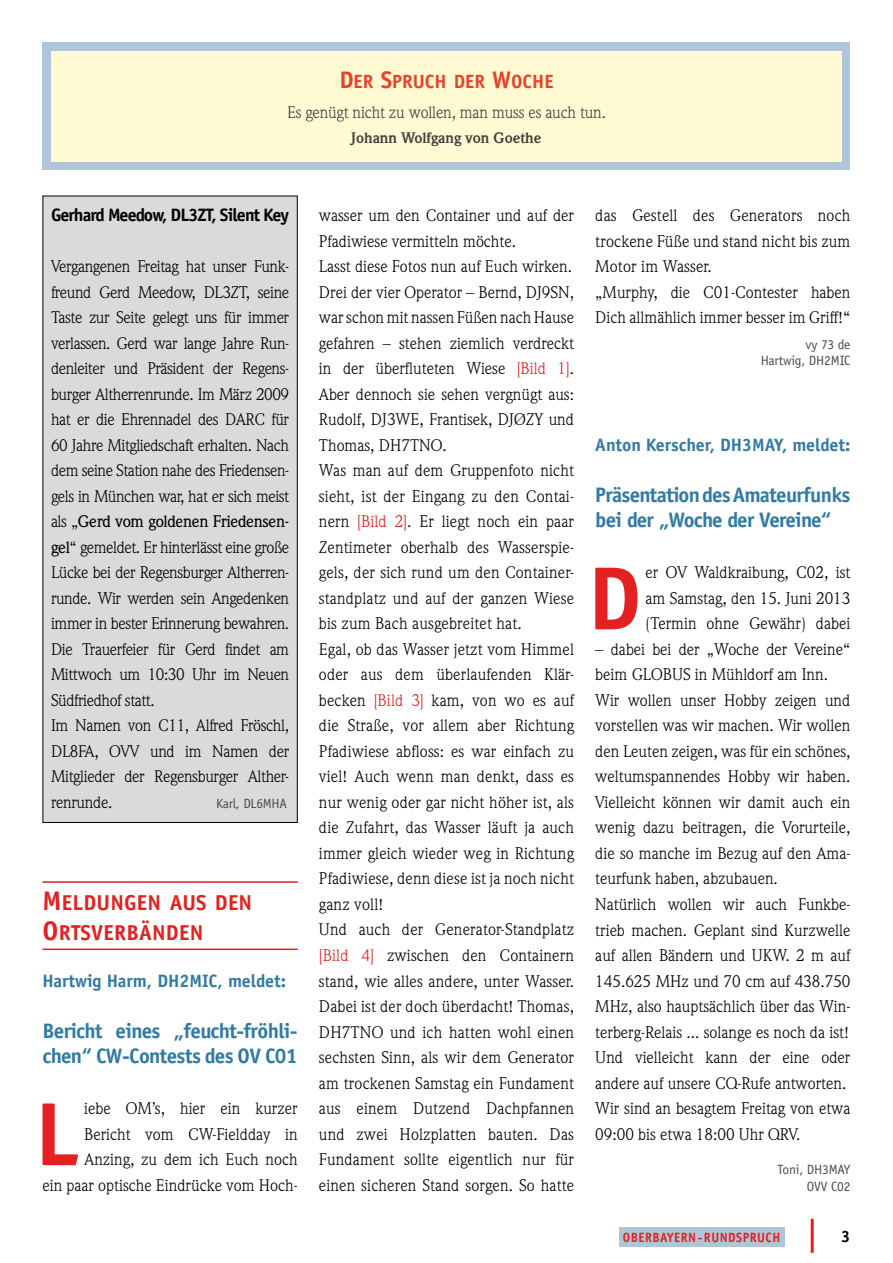
<style>
.page{position:relative;width:893px;height:1263px;background:#fff}
.page>*{position:absolute;margin:0;border:0;box-sizing:border-box;transform-origin:0 0}
.t1{font:700 90px "Officina Sans LT";color:#e32120}
.t2{font:21.6px/30px "Officina Sans LT Bold SC800";letter-spacing:.01em;color:#e32120}
.t3{font:700 21px/25.5px "Officina Sans LT";letter-spacing:-.035em;color:#317aa2}
.t4{font:19.2px "Officina Sans LT Bold SC800";color:#e6432d}
.t5{font:700 18px "Officina Sans LT";color:#317aa2}
.t6{font:700 18px "Officina Sans LT";letter-spacing:-.05em;color:#000}
.t7{font:16.5px/25.5px "Weidemann LT";color:#000}
.t8{font:16.5px/25.5px "Weidemann LT";letter-spacing:-.025em;color:#000}
.t9{font:16.5px "Weidemann LT";letter-spacing:-.01em;color:#3e3d40}
.t10{font:700 16.5px "Officina Sans LT";color:#000}
.t11{font:700 15px "Weidemann LT";color:#3e3d40}
.t12{font:13.5px/16.5px "Officina Sans LT";letter-spacing:-.015em;color:#4b4b4d;text-align:right}
.t13{font:700 13.5px "Officina Sans LT";letter-spacing:.04em;color:#e32120;scale:.93 1}
.s1{font-size:24px}
.s2{font-weight:500}
.s3{font-size:27px}
.s4{color:#e32120}
</style>
<div class="page">
<div style="left:619px;top:1227px;width:165px;height:19px;background:#b1c5d8"></div>
<div style="left:43px;top:196px;width:254px;height:626px;background:#d9dadb"></div>
<div style="left:43px;top:196px;width:255px;height:627px;border:1px solid #000"></div>
<div style="left:43px;top:43px;width:807px;height:127px;background:#b1c5d8"></div>
<div style="left:51px;top:51px;width:791px;height:111px;background:#fffad1"></div>
<hr style="left:811px;top:1219px;width:3px;height:34px;background:#e32120">
<hr style="left:43px;top:881px;width:255px;height:2px;background:#e32120">
<hr style="left:43px;top:948px;width:255px;height:2px;background:#e32120">
<p class="t4" style="left:339px;top:69px;width:216px"><span class="s1">D</span>ER <span class="s1">S</span>PRUCH DER <span class="s1">W</span>OCHE</p>
<p class="t9" style="left:287px;top:103px;width:320px">Es genügt nicht zu wollen, man muss es auch tun.</p>
<p class="t11" style="left:351px;top:129px;width:192px">Johann Wolfgang von Goethe</p>
<p class="t6" style="left:51px;top:204px;width:240px">Gerhard Meedow, DL3ZT, Silent Key</p>
<p class="t8" style="left:51px;top:254px;width:240px">Vergangenen Freitag hat unser Funk&shy;freund Gerd Meedow, DL3ZT, seine Taste zur Seite gelegt uns für immer verlassen. Gerd war lange Jahre Run&shy;denleiter und Präsident der Regens&shy;burger Altherrenrunde. Im März 2009 hat er die Ehrennadel des DARC für 60 Jahre Mitgliedschaft erhalten. Nach dem seine Station nahe des Friedensen&shy;gels in München war, hat er sich meist als „<span class="s2">Gerd vom goldenen Friedensen&shy;gel</span>“ gemeldet. Er hinterlässt eine große Lücke bei der Regensburger Altherren&shy;runde. Wir werden sein Angedenken immer in bester Erinnerung bewahren.<br>Die Trauerfeier für Gerd findet am Mittwoch um 10:30 Uhr im Neuen Südfriedhof statt.<br>Im Namen von C11, Alfred Fröschl, DL8FA, OVV und im Namen der Mitglieder der Regensburger Alther&shy;renrunde.</p>
<p class="t12" style="left:216px;top:795px;width:72px">Karl, DL6MHA</p>
<h2 class="t2" style="left:43px;top:887px;width:211px"><span class="s3">M</span> ELDUNGEN AUS DEN<br><span class="s3">O</span>RTSVERBÄNDEN</h2>
<p class="t5" style="left:43px;top:969px;width:245px">Hartwig Harm, DH2MIC, meldet:</p>
<p class="t3" style="left:43px;top:1017px;width:257px">Bericht eines „feucht-fröhli&shy;chen“ CW-Contests des OV C01</p>
<p class="t7" style="left:43px;top:1095px;width:257px;text-align:right">iebe OM’s, hier ein kurzer<br>Bericht vom CW-Fieldday in<br>Anzing, zu dem ich Euch noch<br>ein paar optische Eindrücke vom Hoch-</p>
<h1 class="t1" style="left:35px;top:1078px;width:47px">L</h1>
<p class="t7" style="left:319px;top:203px;width:257px">wasser um den Container und auf der Pfadiwiese vermitteln möchte.<br>Lasst diese Fotos nun auf Euch wirken.<br>Drei der vier Operator – Bernd, DJ9SN, war schon mit nassen Füßen nach Hause gefahren – stehen ziemlich verdreckt in der überfluteten Wiese <span class="s4">[Bild 1]</span>.<br>Aber dennoch sie sehen vergnügt aus:<br>Rudolf, DJ3WE, Frantisek, DJØZY und Thomas, DH7TNO.<br>Was man auf dem Gruppenfoto nicht sieht, ist der Eingang zu den Contai&shy;nern <span class="s4">[Bild 2]</span>. Er liegt noch ein paar Zentimeter oberhalb des Wasserspie&shy;gels, der sich rund um den Container&shy;standplatz und auf der ganzen Wiese bis zum Bach ausgebreitet hat.<br>Egal, ob das Wasser jetzt vom Himmel oder aus dem überlaufenden Klär&shy;becken <span class="s4">[Bild 3]</span> kam, von wo es auf die Straße, vor allem aber Richtung Pfadiwiese abfloss: es war einfach zu viel! Auch wenn man denkt, dass es nur wenig oder gar nicht höher ist, als die Zufahrt, das Wasser läuft ja auch immer gleich wieder weg in Richtung Pfadiwiese, denn diese ist ja noch nicht ganz voll!<br>Und auch der Generator-Standplatz <span class="s4">[Bild 4]</span> zwischen den Containern stand, wie alles andere, unter Wasser.<br>Dabei ist der doch überdacht! Thomas, DH7TNO und ich hatten wohl einen sechsten Sinn, als wir dem Generator am trockenen Samstag ein Fundament aus einem Dutzend Dachpfannen und zwei Holzplatten bauten. Das Fundament sollte eigentlich nur für einen sicheren Stand sorgen. So hatte</p>
<p class="t7" style="left:595px;top:202px;width:257px">das Gestell des Generators noch trockene Füße und stand nicht bis zum<br>Motor im Wasser.<br>„Murphy, die C01-Contester haben<br>Dich allmählich immer besser im Griff!“</p>
<p class="t12" style="left:761px;top:336px;width:91px">vy 73 de<br>Hartwig, DH2MIC</p>
<p class="t5" style="left:595px;top:433px;width:257px">Anton Kerscher, DH3MAY, meldet:</p>
<p class="t3" style="left:595px;top:482px;width:257px">Präsentation des Amateurfunks bei der „Woche der Vereine“</p>
<h1 class="t1" style="left:588px;top:543px;width:55px">D</h1>
<p class="t7" style="left:646px;top:560px;width:206px;text-align:justify">er OV Waldkraibung, C02, ist am Samstag, den 15. Juni 2013 (Termin ohne Gewähr) dabei</p>
<p class="t7" style="left:595px;top:636px;width:257px">– dabei bei der „Woche der Vereine“ beim GLOBUS in Mühldorf am Inn.<br>Wir wollen unser Hobby zeigen und vorstellen was wir machen. Wir wollen den Leuten zeigen, was für ein schönes, weltumspannendes Hobby wir haben.<br>Vielleicht können wir damit auch ein wenig dazu beitragen, die Vorurteile, die so manche im Bezug auf den Ama&shy;teurfunk haben, abzubauen.<br>Natürlich wollen wir auch Funkbe&shy;trieb machen. Geplant sind Kurzwelle auf allen Bändern und UKW. 2 m auf 145.625 MHz und 70 cm auf 438.750<br>MHz, also hauptsächlich über das Win&shy;terberg-Relais ... solange es noch da ist!<br>Und vielleicht kann der eine oder andere auf unsere CQ-Rufe antworten.<br>Wir sind an besagtem Freitag von etwa 09:00 bis etwa 18:00 Uhr QRV.</p>
<p class="t12" style="left:777px;top:1161px;width:75px">Toni, DH3MAY<br>OVV C02</p>
<p class="t13" style="left:623px;top:1228px;width:171px">OBERBAYERN-RUNDSPRUCH</p>
<p class="t10" style="left:841px;top:1226px;width:11px">3</p>
</div>
